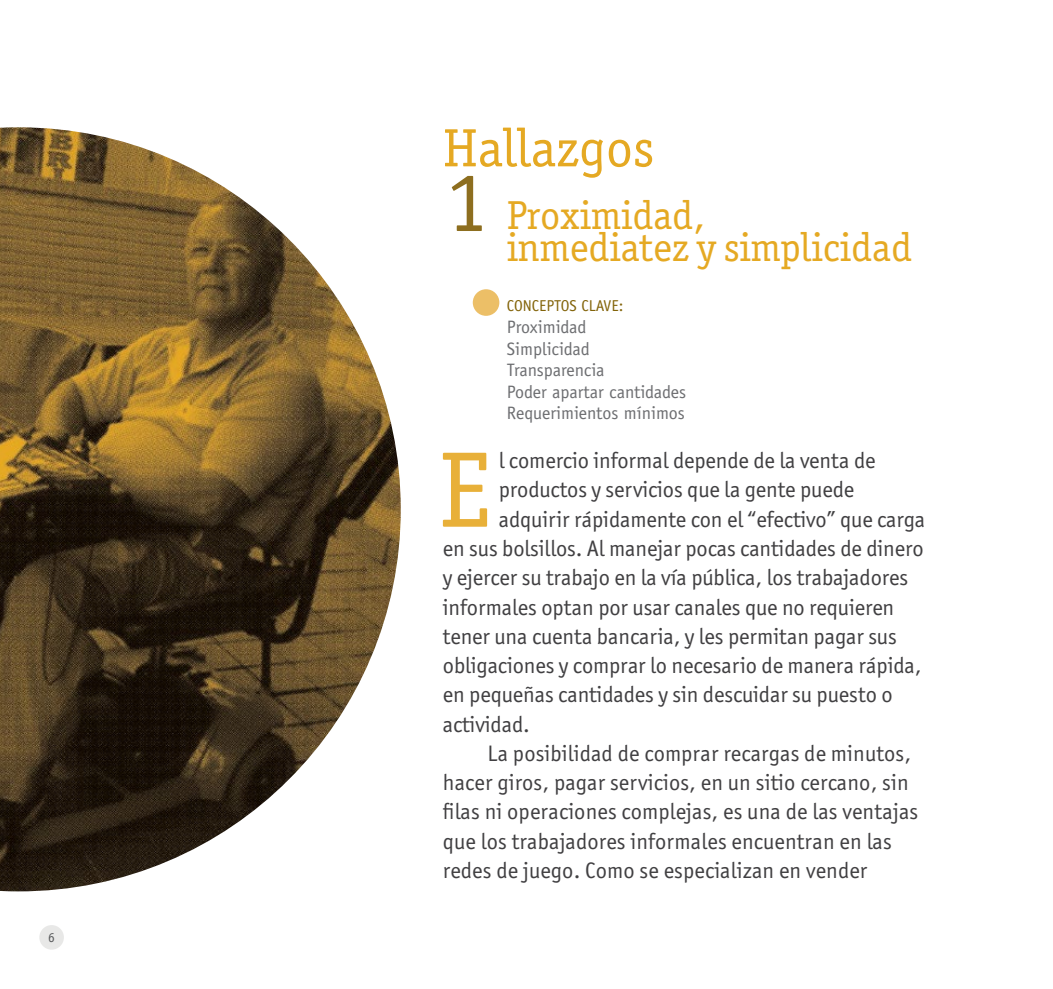
<style>
.page{position:relative;width:1053px;height:989px;background:#fff}
.page>*{position:absolute;margin:0;border:0;box-sizing:border-box;transform-origin:0 0}
.t1{font:107.77px "Officina Ser ITC Std";color:#e8b039}
.t2{font:85.5px "Officina Sans ITC Std";color:#8d6e1f}
.t3{font:54px "Officina Ser ITC Std";color:#e5a923}
.t4{font:40.5px/31.5px "Officina Ser ITC Std";color:#e5a923}
.t5{font:22.5px "Officina Sans ITC Std";letter-spacing:-.005em;color:#414042}
.t6{font:18px/21.6px "Officina Sans LT";color:#6d6e71}
.t7{font:15.75px "Officina Sans LT";color:#826309}
.t8{font:13.5px "Officina Serif";color:#58595b}
</style>
<div class="page">
<div style="left:39px;top:925px;width:25px;height:24px;background:#e8e8e7;border-radius:50%"></div>
<img style="left:0;top:127px;width:401px;height:764px">
<div style="left:472px;top:289px;width:27px;height:27px;background:#ecbf67;border-radius:50%"></div>
<p class="t8" style="left:48px;top:929px;width:8px">6</p>
<h3 class="t3" style="left:443px;top:117px;width:212px">Hallazgos</h3>
<h3 class="t4" style="left:506px;top:200px;width:407px">Proximidad,<br>inmediatez y simplicidad</h3>
<p class="t7" style="left:506px;top:297px;width:118px">Conceptos clave:</p>
<p class="t6" style="left:506px;top:316px;width:181px">Proximidad<br>Simplicidad<br>Transparencia<br>Poder apartar cantidades<br>Requerimientos mínimos</p>
<h1 class="t1" style="left:438px;top:428px;width:53px">E</h1>
<p class="t5" style="left:498px;top:447px;width:378px">l comercio informal depende de la venta de</p>
<h2 class="t2" style="left:445px;top:153px;width:44px">1</h2>
<p class="t5" style="left:498px;top:477px;width:357px">productos y servicios que la gente puede</p>
<p class="t5" style="left:498px;top:506px;width:428px">adquirir rápidamente con el “efectivo” que carga</p>
<p class="t5" style="left:443px;top:535px;width:482px">en sus bolsillos. Al manejar pocas cantidades de dinero</p>
<p class="t5" style="left:443px;top:564px;width:467px">y ejercer su trabajo en la vía pública, los trabajadores</p>
<p class="t5" style="left:443px;top:594px;width:453px">informales optan por usar canales que no requieren</p>
<p class="t5" style="left:443px;top:623px;width:455px">tener una cuenta bancaria, y les permitan pagar sus</p>
<p class="t5" style="left:443px;top:652px;width:480px">obligaciones y comprar lo necesario de manera rápida,</p>
<p class="t5" style="left:443px;top:681px;width:451px">en pequeñas cantidades y sin descuidar su puesto o</p>
<p class="t5" style="left:443px;top:711px;width:88px">actividad.</p>
<p class="t5" style="left:487px;top:740px;width:425px">La posibilidad de comprar recargas de minutos,</p>
<p class="t5" style="left:443px;top:769px;width:467px">hacer giros, pagar servicios, en un sitio cercano, sin</p>
<p class="t5" style="left:443px;top:798px;width:477px">filas ni operaciones complejas, es una de las ventajas</p>
<p class="t5" style="left:443px;top:828px;width:450px">que los trabajadores informales encuentran en las</p>
<p class="t5" style="left:443px;top:857px;width:426px">redes de juego. Como se especializan en vender</p>
</div>
